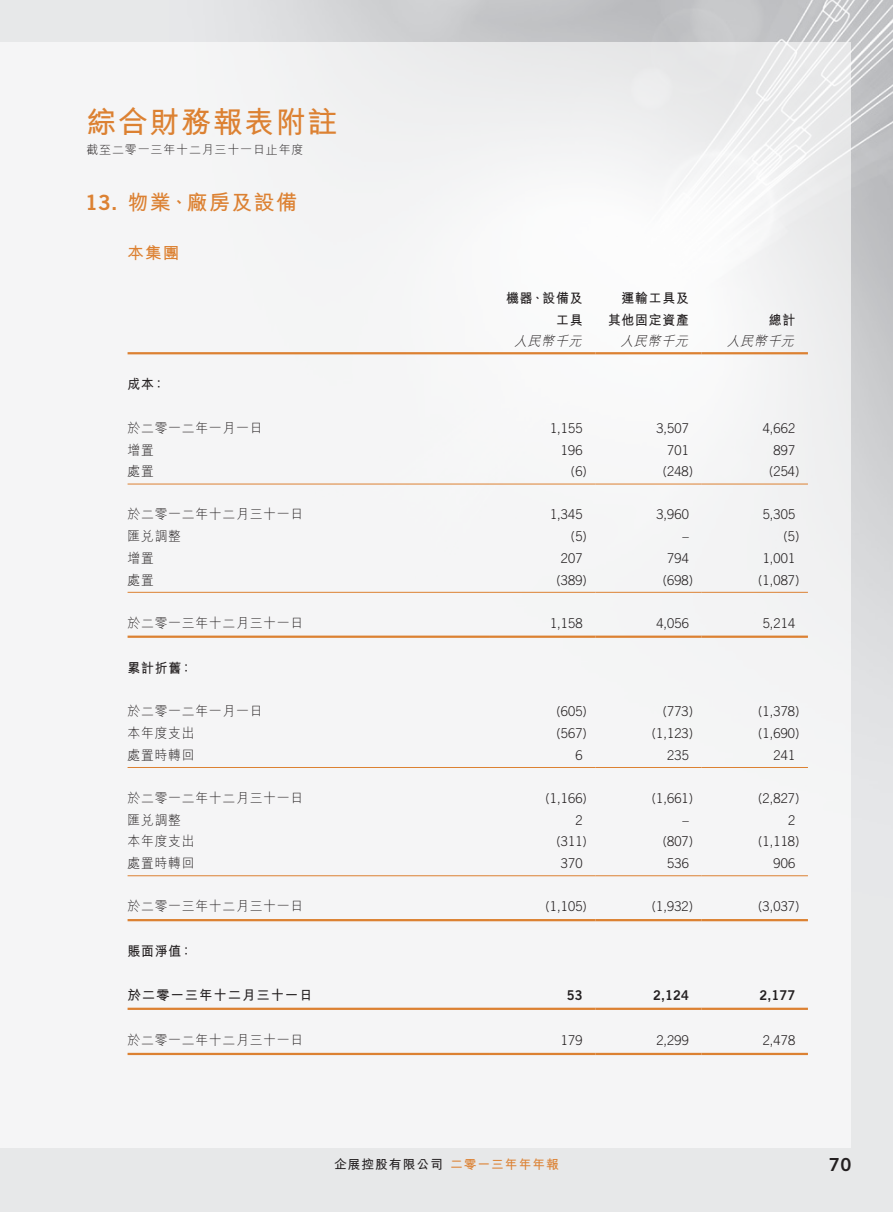
<style>
.page{position:relative;width:893px;height:1212px;background:#fff}
.page>*{position:absolute;margin:0;border:0;box-sizing:border-box;transform-origin:0 0}
.t1{font:700 30px "M Hei HK";letter-spacing:.05em;color:#dc8132}
.Heading_1{font:700 21px "M Hei HK";letter-spacing:.06em;color:#dc8132}
.Heading_1-2{font:21px "Trade Gothic LT Std Bd 2";color:#dc8132}
.t2{font:18px "Trade Gothic LT Std Bd 2";color:#231f20}
.Heading_2{font:700 16.5px "M Hei HK";color:#dc8132}
.Body_Text{font:300 13.5px "Trade Gothic LT Std";letter-spacing:.01em;color:#231f20;scale:.95 1}
.Body_Text-2{font:300 13.5px "M Hei HK";letter-spacing:.06em;color:#231f20;scale:.95 1}
.Body_Text-3{font:700 13.5px "M Hei HK";letter-spacing:.06em;color:#231f20;scale:.95 1}
.Body_Text-4{font:italic 300 13.5px "M Hei HK";color:#231f20;scale:.95 1}
.Body_Text-5{font:700 13.5px "M Hei HK";letter-spacing:.06em;color:#231f20}
.Body_Text-6{font:13.5px "Trade Gothic LT Std Bd 2";letter-spacing:.01em;color:#231f20;scale:.95 1}
.t3{font:700 12.75px "M Hei HK";letter-spacing:.075em;color:#dc8132}
.t4{font:700 12.75px "M Hei HK";letter-spacing:.075em;color:#231f20}
.t5{font:300 12px "M Hei HK";letter-spacing:.07em;color:#231f20}
</style>
<div class="page">
<img style="left:1px;top:0;width:892px;height:1212px">
<div style="left:0;top:43px;width:850px;height:1105px;background:#f5f5f6"></div>
<img style="left:0;top:0;width:1px;height:1212px">
<hr style="left:0;top:43px;width:1px;height:1105px;background:#fff">
<hr style="left:128px;top:352px;width:361px;height:2px;background:#dc8132">
<hr style="left:489px;top:352px;width:106px;height:2px;background:#dc8132">
<hr style="left:595px;top:352px;width:107px;height:2px;background:#dc8132">
<hr style="left:702px;top:352px;width:106px;height:2px;background:#dc8132">
<hr style="left:128px;top:484px;width:361px;height:1px;background:#dc8132">
<hr style="left:489px;top:484px;width:106px;height:1px;background:#dc8132">
<hr style="left:595px;top:484px;width:107px;height:1px;background:#dc8132">
<hr style="left:702px;top:484px;width:106px;height:1px;background:#dc8132">
<hr style="left:128px;top:592px;width:361px;height:1px;background:#dc8132">
<hr style="left:489px;top:592px;width:106px;height:1px;background:#dc8132">
<hr style="left:595px;top:592px;width:107px;height:1px;background:#dc8132">
<hr style="left:702px;top:592px;width:106px;height:1px;background:#dc8132">
<hr style="left:128px;top:635px;width:361px;height:3px;background:#dc8132">
<hr style="left:489px;top:635px;width:106px;height:3px;background:#dc8132">
<hr style="left:595px;top:635px;width:107px;height:3px;background:#dc8132">
<hr style="left:702px;top:635px;width:106px;height:3px;background:#dc8132">
<hr style="left:128px;top:767px;width:361px;height:1px;background:#dc8132">
<hr style="left:489px;top:767px;width:106px;height:1px;background:#dc8132">
<hr style="left:595px;top:767px;width:107px;height:1px;background:#dc8132">
<hr style="left:702px;top:767px;width:106px;height:1px;background:#dc8132">
<hr style="left:128px;top:875px;width:361px;height:1px;background:#dc8132">
<hr style="left:489px;top:875px;width:106px;height:1px;background:#dc8132">
<hr style="left:595px;top:875px;width:107px;height:1px;background:#dc8132">
<hr style="left:702px;top:875px;width:106px;height:1px;background:#dc8132">
<hr style="left:128px;top:919px;width:361px;height:2px;background:#dc8132">
<hr style="left:489px;top:919px;width:106px;height:2px;background:#dc8132">
<hr style="left:595px;top:919px;width:107px;height:2px;background:#dc8132">
<hr style="left:702px;top:919px;width:106px;height:2px;background:#dc8132">
<hr style="left:128px;top:1008px;width:361px;height:2px;background:#dc8132">
<hr style="left:489px;top:1008px;width:106px;height:2px;background:#dc8132">
<hr style="left:595px;top:1008px;width:107px;height:2px;background:#dc8132">
<hr style="left:702px;top:1008px;width:106px;height:2px;background:#dc8132">
<hr style="left:128px;top:1053px;width:361px;height:2px;background:#dc8132">
<hr style="left:489px;top:1053px;width:106px;height:2px;background:#dc8132">
<hr style="left:595px;top:1053px;width:107px;height:2px;background:#dc8132">
<hr style="left:702px;top:1053px;width:106px;height:2px;background:#dc8132">
<h1 class="t1" style="left:86px;top:100px;width:252px">綜合財務報表附註</h1>
<p class="t5" style="left:86px;top:143px;width:219px">截至二零一三年十二月三十一日止年度</p>
<p class="Heading_1-2" style="left:85px;top:190px;width:34px">13.</p>
<p class="Heading_1" style="left:128px;top:187px;width:171px">物業、廠房及設備</p>
<p class="Heading_2" style="left:128px;top:241px;width:53px">本集團</p>
<p class="Body_Text-3" style="left:506px;top:288px;width:82px">機器、設備及</p>
<p class="Body_Text-3" style="left:556px;top:310px;width:29px">工具</p>
<p class="Body_Text-3" style="left:622px;top:288px;width:72px">運輸工具及</p>
<p class="Body_Text-3" style="left:608px;top:310px;width:87px">其他固定資產</p>
<p class="Body_Text-3" style="left:769px;top:310px;width:29px">總計</p>
<p class="Body_Text-4" style="left:514px;top:334px;width:76px">人民幣千元</p>
<p class="Body_Text-4" style="left:620px;top:334px;width:76px">人民幣千元</p>
<p class="Body_Text-4" style="left:727px;top:334px;width:76px">人民幣千元</p>
<p class="Body_Text-3" style="left:128px;top:374px;width:41px">成本：</p>
<p class="Body_Text-2" style="left:128px;top:421px;width:144px">於二零一二年一月一日</p>
<p class="Body_Text" style="left:550px;top:420px;width:36px">1,155</p>
<p class="Body_Text" style="left:656px;top:420px;width:36px">3,507</p>
<p class="Body_Text" style="left:763px;top:420px;width:36px">4,662</p>
<p class="Body_Text-2" style="left:128px;top:443px;width:29px">增置</p>
<p class="Body_Text" style="left:561px;top:442px;width:24px">196</p>
<p class="Body_Text" style="left:667px;top:442px;width:24px">701</p>
<p class="Body_Text" style="left:774px;top:442px;width:24px">897</p>
<p class="Body_Text-2" style="left:128px;top:464px;width:29px">處置</p>
<p class="Body_Text" style="left:571px;top:463px;width:18px">(6)</p>
<p class="Body_Text" style="left:663px;top:463px;width:33px">)248(</p>
<p class="Body_Text" style="left:769px;top:463px;width:33px">)254(</p>
<p class="Body_Text-2" style="left:128px;top:507px;width:186px">於二零一二年十二月三十一日</p>
<p class="Body_Text" style="left:550px;top:506px;width:36px">1,345</p>
<p class="Body_Text" style="left:656px;top:506px;width:36px">3,960</p>
<p class="Body_Text" style="left:763px;top:506px;width:36px">5,305</p>
<p class="Body_Text-2" style="left:128px;top:529px;width:58px">匯兌調整</p>
<p class="Body_Text" style="left:571px;top:528px;width:18px">(5)</p>
<p class="Body_Text" style="left:682px;top:528px;width:8px">–</p>
<p class="Body_Text" style="left:784px;top:528px;width:18px">(5)</p>
<p class="Body_Text-2" style="left:128px;top:551px;width:29px">增置</p>
<p class="Body_Text" style="left:561px;top:550px;width:24px">207</p>
<p class="Body_Text" style="left:667px;top:550px;width:24px">794</p>
<p class="Body_Text" style="left:763px;top:550px;width:36px">1,001</p>
<p class="Body_Text-2" style="left:128px;top:573px;width:29px">處置</p>
<p class="Body_Text" style="left:556px;top:572px;width:33px">)389(</p>
<p class="Body_Text" style="left:663px;top:572px;width:33px">)698(</p>
<p class="Body_Text" style="left:758px;top:572px;width:45px">)1,087(</p>
<p class="Body_Text-2" style="left:128px;top:616px;width:186px">於二零一三年十二月三十一日</p>
<p class="Body_Text-3" style="left:128px;top:658px;width:70px">累計折舊：</p>
<p class="Body_Text" style="left:550px;top:615px;width:36px">1,158</p>
<p class="Body_Text" style="left:656px;top:615px;width:36px">4,056</p>
<p class="Body_Text" style="left:763px;top:615px;width:36px">5,214</p>
<p class="Body_Text-2" style="left:128px;top:704px;width:144px">於二零一二年一月一日</p>
<p class="Body_Text" style="left:556px;top:703px;width:33px">)605(</p>
<p class="Body_Text" style="left:663px;top:703px;width:33px">)773(</p>
<p class="Body_Text" style="left:758px;top:703px;width:45px">)1,378(</p>
<p class="Body_Text-2" style="left:128px;top:726px;width:72px">本年度支出</p>
<p class="Body_Text" style="left:556px;top:725px;width:33px">)567(</p>
<p class="Body_Text" style="left:652px;top:725px;width:45px">)1,123(</p>
<p class="Body_Text" style="left:758px;top:725px;width:45px">)1,690(</p>
<p class="Body_Text-2" style="left:128px;top:748px;width:72px">處置時轉回</p>
<p class="Body_Text" style="left:575px;top:747px;width:9px">6</p>
<p class="Body_Text" style="left:667px;top:747px;width:24px">235</p>
<p class="Body_Text" style="left:774px;top:747px;width:24px">241</p>
<p class="Body_Text-2" style="left:128px;top:791px;width:186px">於二零一二年十二月三十一日</p>
<p class="Body_Text" style="left:546px;top:790px;width:45px">)1,166(</p>
<p class="Body_Text" style="left:652px;top:790px;width:45px">)1,661(</p>
<p class="Body_Text" style="left:758px;top:790px;width:45px">)2,827(</p>
<p class="Body_Text-2" style="left:128px;top:813px;width:58px">匯兌調整</p>
<p class="Body_Text" style="left:575px;top:812px;width:9px">2</p>
<p class="Body_Text" style="left:682px;top:812px;width:8px">–</p>
<p class="Body_Text" style="left:788px;top:812px;width:9px">2</p>
<p class="Body_Text-2" style="left:128px;top:834px;width:72px">本年度支出</p>
<p class="Body_Text" style="left:556px;top:833px;width:33px">)311(</p>
<p class="Body_Text" style="left:663px;top:833px;width:33px">)807(</p>
<p class="Body_Text" style="left:758px;top:833px;width:45px">)1,118(</p>
<p class="Body_Text-2" style="left:128px;top:856px;width:72px">處置時轉回</p>
<p class="Body_Text" style="left:561px;top:855px;width:24px">370</p>
<p class="Body_Text" style="left:667px;top:855px;width:24px">536</p>
<p class="Body_Text" style="left:774px;top:855px;width:24px">906</p>
<p class="Body_Text-2" style="left:128px;top:899px;width:186px">於二零一三年十二月三十一日</p>
<p class="Body_Text-3" style="left:128px;top:941px;width:70px">賬面淨值：</p>
<p class="Body_Text" style="left:546px;top:898px;width:45px">)1,105(</p>
<p class="Body_Text" style="left:652px;top:898px;width:45px">)1,932(</p>
<p class="Body_Text" style="left:758px;top:898px;width:45px">)3,037(</p>
<p class="Body_Text-5" style="left:128px;top:985px;width:187px">於二零一三年十二月三十一日</p>
<p class="Body_Text-6" style="left:567px;top:986px;width:18px">53</p>
<p class="Body_Text-6" style="left:653px;top:986px;width:39px">2,124</p>
<p class="Body_Text-6" style="left:759px;top:986px;width:39px">2,177</p>
<p class="Body_Text-2" style="left:128px;top:1033px;width:186px">於二零一二年十二月三十一日</p>
<p class="Body_Text" style="left:561px;top:1032px;width:24px">179</p>
<p class="Body_Text" style="left:656px;top:1032px;width:36px">2,299</p>
<p class="Body_Text" style="left:763px;top:1032px;width:36px">2,478</p>
<p class="t4" style="left:334px;top:1155px;width:110px">企展控股有限公司</p>
<p class="t3" style="left:450px;top:1155px;width:110px">二零一三年年年報</p>
<h3 class="t2" style="left:829px;top:1154px;width:24px">70</h3>
</div>
